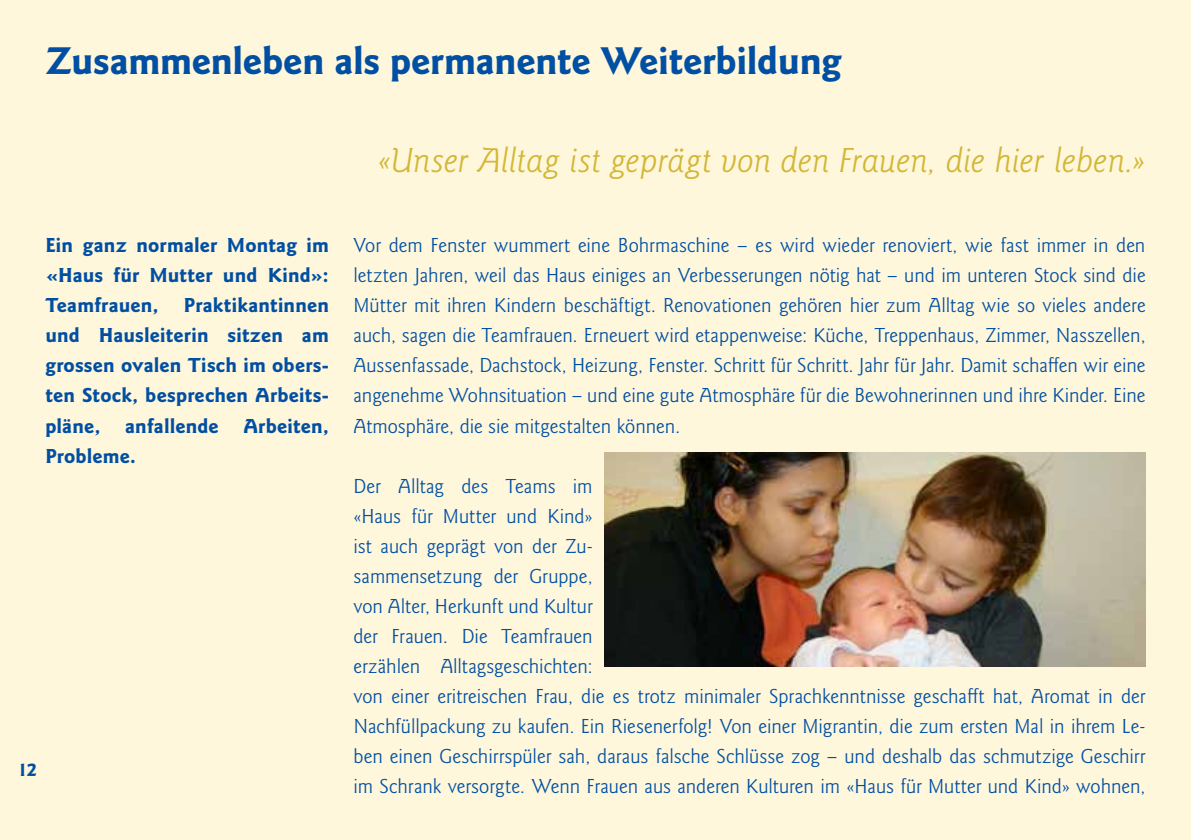
<style>
.page{position:relative;width:1191px;height:840px;background:#fff}
.page>*{position:absolute;margin:0;border:0;box-sizing:border-box;transform-origin:0 0}
.t1{font:700 40px "Goudy Sans Pro";letter-spacing:-.01em;color:#004fa3}
.t2{font:italic 36px "Goudy Sans Pro";letter-spacing:-.005em;color:#d3b737}
.t3{font:21px/30px "Goudy Sans Pro";color:#004fa3;text-align:justify}
.t4{font:700 21px/30px "Goudy Sans Pro";letter-spacing:.005em;color:#004fa3;text-align:justify}
.t5{font:700 20px "Goudy Sans Pro";color:#004fa3}
</style>
<div class="page">
<div style="left:0;top:0;width:1191px;height:839px;background:#fff7db"></div>
<img style="left:604px;top:452px;width:541px;height:214px">
<h1 class="t1" style="left:45px;top:37px;width:797px">Zusammenleben als permanente Weiterbildung</h1>
<p class="t4" style="left:45px;top:230px;width:285px">Ein ganz normaler Montag im «Haus für Mutter und Kind»:<br>Teamfrauen, Praktikantinnen und Hausleiterin sitzen am grossen ovalen Tisch im obers&shy;ten Stock, besprechen Arbeits&shy;pläne, anfallende Arbeiten, Probleme.</p>
<p class="t5" style="left:17px;top:756px;width:21px">12</p>
<h2 class="t2" style="left:377px;top:141px;width:770px">«Unser Alltag ist geprägt von den Frauen, die hier leben.»</h2>
<p class="t3" style="left:353px;top:231px;width:793px">Vor dem Fenster wummert eine Bohrmaschine – es wird wieder renoviert, wie fast immer in den letzten Jahren, weil das Haus einiges an Verbesserungen nötig hat – und im unteren Stock sind die Mütter mit ihren Kindern beschäftigt. Renovationen gehören hier zum Alltag wie so vieles andere auch, sagen die Teamfrauen. Erneuert wird etappenweise: Küche, Treppenhaus, Zimmer, Nasszellen, Aussenfassade, Dachstock, Heizung, Fenster. Schritt für Schritt. Jahr für Jahr. Damit schaffen wir eine angenehme Wohnsituation – und eine gute Atmosphäre für die Bewohnerinnen und ihre Kinder. Eine Atmosphäre, die sie mitgestalten können.</p>
<p class="t3" style="left:353px;top:471px;width:793px;text-align:left">Der Alltag des Teams im<br>«Haus für Mutter und Kind»<br>ist auch geprägt von der Zu-<br>sammensetzung der Gruppe,<br>von Alter, Herkunft und Kultur<br>der Frauen. Die Teamfrauen<br>erzählen Alltagsgeschichten:<br>von einer eritreischen Frau, die es trotz minimaler Sprachkenntnisse geschafft hat, Aromat in der Nachfüllpackung zu kaufen. Ein Riesenerfolg! Von einer Migrantin, die zum ersten Mal in ihrem Le&shy;ben einen Geschirrspüler sah, daraus falsche Schlüsse zog – und deshalb das schmutzige Geschirr im Schrank versorgte. Wenn Frauen aus anderen Kulturen im «Haus für Mutter und Kind» wohnen,</p>
</div>
